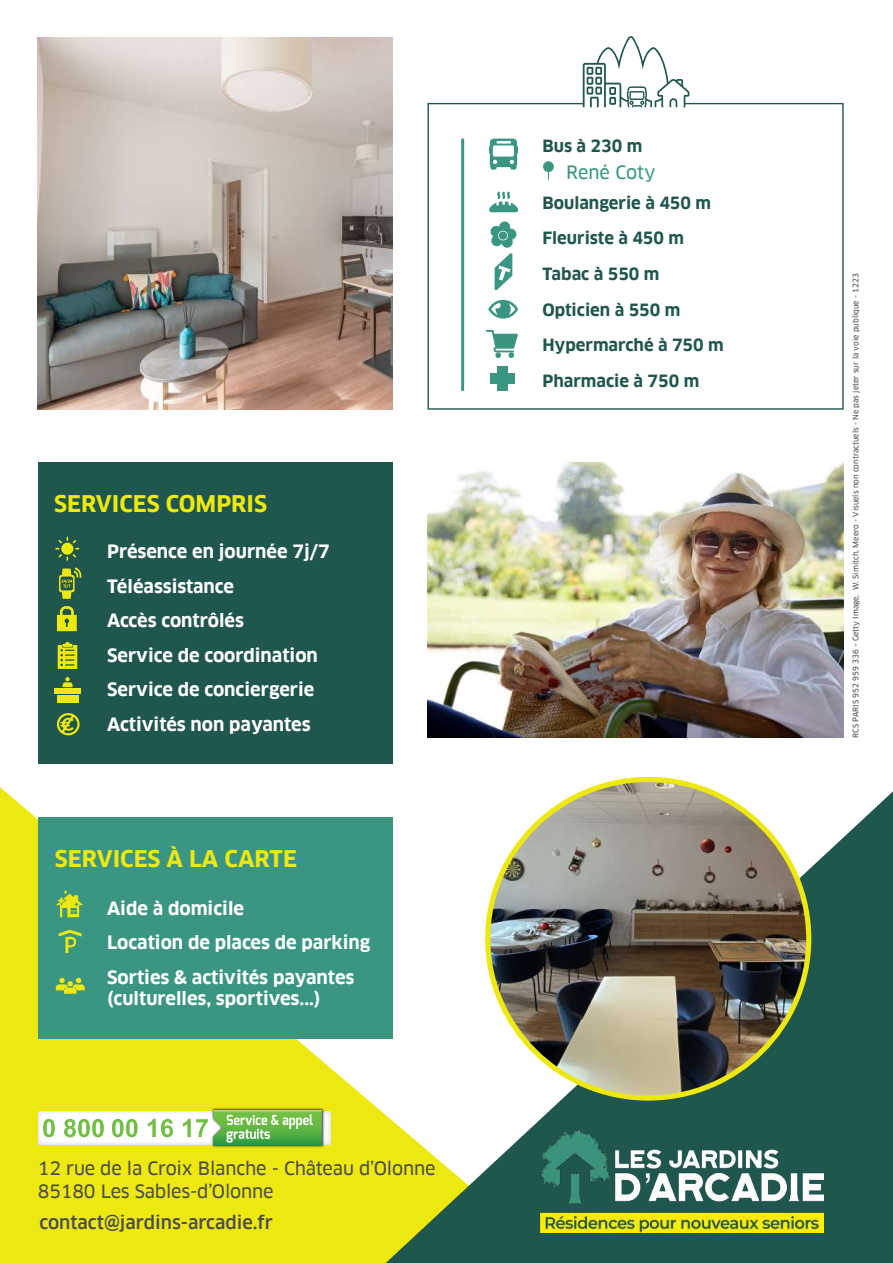
<style>
.page{position:relative;width:893px;height:1263px;background:#fff}
.page>*{position:absolute;margin:0;border:0;box-sizing:border-box;transform-origin:0 0}
.t1{font:700 22.5px "Clan Offc";color:#ece810}
.t2{font:700 18px/34.5px "Clan Offc";color:#fff}
.t3{font:18px/22.5px "Clan Offc News";letter-spacing:-.01em;color:#4b4c4d}
.t4{font:500 18px "Clan Offc";color:#4b4c4d}
.t5{font:18px "Clan Offc News";color:#3a9683}
.t6{font:700 16.5px/36px "Clan Offc";color:#1f564e}
.t7{font:7.5px "Clan Offc News";color:#4b4c4d}
</style>
<div class="page">
<svg style="left:0;top:787px;width:386px;height:476px;fill:#ece810"></svg>
<svg style="left:386px;top:791px;width:507px;height:472px;fill:#1f564e"></svg>
<img style="left:488px;top:779px;width:321px;height:319px">
<img style="left:540px;top:1130px;width:283px;height:102px">
<img style="left:38px;top:38px;width:355px;height:372px">
<div style="left:38px;top:463px;width:355px;height:301px;background:#1f564e"></div>
<svg style="left:59px;top:567px;width:23px;height:32px"></svg>
<svg style="left:63px;top:677px;width:10px;height:10px"></svg>
<div style="left:54px;top:689px;width:27px;height:5px;background:#ece810"></div>
<div style="left:57px;top:695px;width:22px;height:8px;background:#ece810"></div>
<svg style="left:58px;top:642px;width:19px;height:27px"></svg>
<svg style="left:57px;top:606px;width:20px;height:25px"></svg>
<svg style="left:57px;top:713px;width:23px;height:22px"></svg>
<svg style="left:427px;top:102px;width:417px;height:308px"></svg>
<svg style="left:583px;top:36px;width:106px;height:71px"></svg>
<img style="left:427px;top:463px;width:417px;height:275px">
<hr style="left:461px;top:139px;width:3px;height:252px;background:#3a9683">
<div style="left:544px;top:162px;width:9px;height:9px;background:#3a9683;border-radius:50%"></div>
<div style="left:543px;top:161px;width:11px;height:11px;border:2px solid #3a9683;border-radius:50%"></div>
<svg style="left:489px;top:192px;width:29px;height:20px"></svg>
<svg style="left:486px;top:330px;width:32px;height:28px"></svg>
<div style="left:498px;top:366px;width:10px;height:25px;background:#3a9683"></div>
<div style="left:491px;top:373px;width:24px;height:11px;background:#3a9683"></div>
<div style="left:38px;top:1111px;width:293px;height:34px;background:linear-gradient(to bottom,#fff,#fafbfa)"></div>
<svg style="left:43px;top:1119px;width:12px;height:18px"></svg>
<svg style="left:64px;top:1119px;width:40px;height:18px"></svg>
<svg style="left:112px;top:1119px;width:26px;height:18px"></svg>
<svg style="left:148px;top:1119px;width:25px;height:18px"></svg>
<img style="left:210px;top:1107px;width:115px;height:42px">
<svg style="left:183px;top:1110px;width:139px;height:36px"></svg>
<svg style="left:489px;top:139px;width:29px;height:31px"></svg>
<div style="left:38px;top:817px;width:355px;height:221px;background:#3a9683"></div>
<svg style="left:56px;top:978px;width:29px;height:16px"></svg>
<svg style="left:56px;top:890px;width:27px;height:27px"></svg>
<svg style="left:59px;top:930px;width:23px;height:23px"></svg>
<svg style="left:491px;top:221px;width:25px;height:69px"></svg>
<svg style="left:488px;top:299px;width:30px;height:20px"></svg>
<svg style="left:55px;top:537px;width:24px;height:24px"></svg>
<p class="t1" style="left:54px;top:492px;width:215px">SERVICES COMPRIS</p>
<p class="t2" style="left:107px;top:535px;width:224px">Présence en journée 7j/7<br>Téléassistance<br>Accès contrôlés<br>Service de coordination<br>Service de conciergerie<br>Activités non payantes</p>
<p class="t1" style="left:55px;top:846px;width:244px">SERVICES À LA CARTE</p>
<p class="t2" style="left:107px;top:891px;width:265px">Aide à domicile<br>Location de places de parking<br>Sorties &amp; activités payantes</p>
<p class="t2" style="left:107px;top:982px;width:215px">(culturelles, sportives...)</p>
<p class="t3" style="left:38px;top:1158px;width:399px">12 rue de la Croix Blanche - Château d’Olonne<br>85180 Les Sables-d’Olonne</p>
<p class="t4" style="left:39px;top:1213px;width:235px">contact@jardins-arcadie.fr</p>
<p class="t6" style="left:542px;top:128px;width:101px">Bus à 230 m</p>
<p class="t5" style="left:566px;top:162px;width:91px">René Coty</p>
<p class="t6" style="left:542px;top:186px;width:170px">Boulangerie à 450 m</p>
<p class="t6" style="left:542px;top:220px;width:143px">Fleuriste à 450 m</p>
<p class="t6" style="left:542px;top:256px;width:119px">Tabac à 550 m</p>
<p class="t6" style="left:542px;top:292px;width:140px">Opticien à 550 m</p>
<p class="t6" style="left:542px;top:327px;width:183px">Hypermarché à 750 m<br>Pharmacie à 750 m</p>
<p class="t7" style="left:851px;top:738px;width:466px;rotate:-90deg">RCS PARIS 952 959 336 – Getty Image, W. Simitch, Meero - Visuels non contractuels - Ne pas jeter sur la voie publique - 1223</p>
</div>
